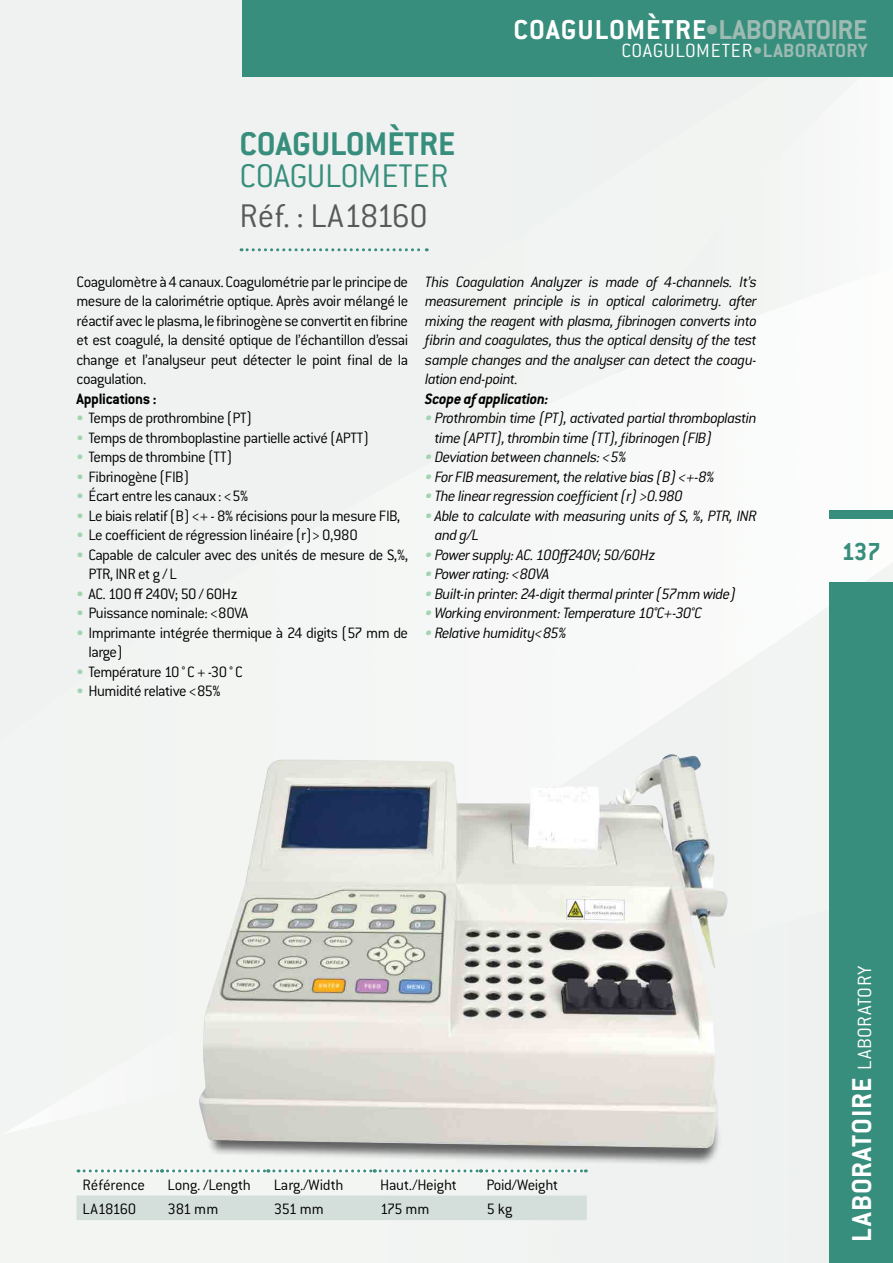
<style>
.page{position:relative;width:893px;height:1263px;background:#fff}
.page>*{position:absolute;margin:0;border:0;box-sizing:border-box;transform-origin:0 0}
.t1{font:700 36px "Conduit ITC";color:#388e7d}
.t2{font:300 36px "Conduit ITC";color:#388e7d}
.t3{font:300 36px "Conduit ITC";letter-spacing:-.065em;color:#58595b}
.t4{font:700 30px "Conduit ITC";letter-spacing:.005em;color:#fff}
.t5{font:700 30px "Conduit ITC";letter-spacing:.03em;color:#fff}
.t6{font:700 27px "Conduit ITC";color:#388e7d}
.t7{font:300 21px "Conduit ITC";letter-spacing:.03em;color:#fff}
.t8{font:300 16.5px/19.5px "Conduit ITC";letter-spacing:-.035em;color:#000}
.t9{font:italic 300 16.5px/19.5px "Conduit ITC";letter-spacing:-.035em;color:#000}
.t10{font:italic 700 16.5px "Conduit ITC";letter-spacing:-.02em;color:#000}
.t11{font:700 16.5px "Conduit ITC";letter-spacing:-.02em;color:#000}
.s1{color:#9dbbb3}
.s2{font-weight:700;color:#9dbbb3}
.s3{color:#a0d5b1}
.s4{font-weight:300;font-size:21px}
</style>
<div class="page">
<img style="left:0;top:0;width:893px;height:1263px">
<div style="left:829px;top:583px;width:64px;height:680px;background:#388e7d"></div>
<div style="left:829px;top:510px;width:64px;height:9px;background:#388e7d"></div>
<div style="left:242px;top:0;width:651px;height:77px;background:#388e7d"></div>
<svg style="left:241px;top:248px;width:186px;height:3px"></svg>
<div style="left:77px;top:1195px;width:510px;height:25px;background:#d4dfdb"></div>
<hr style="left:480px;top:1169px;width:105px;height:3px;background:#fff">
<svg style="left:78px;top:1169px;width:403px;height:3px"></svg>
<svg style="left:487px;top:1169px;width:99px;height:3px"></svg>
<svg style="left:207px;top:1148px;width:515px;height:18px"></svg>
<img style="left:198px;top:754px;width:531px;height:394px">
<h1 class="t1" style="left:240px;top:123px;width:19px">COAGULO</h1>
<h1 class="t1" style="left:364px;top:123px;width:89px">MÈTRE</h1>
<h1 class="t2" style="left:240px;top:156px;width:19px">COAGULOM</h1>
<h1 class="t2" style="left:381px;top:156px;width:64px">ETER</h1>
<h1 class="t3" style="left:240px;top:196px;width:190px">Réf. : LA18160</h1>
<h2 class="t4" style="left:513px;top:12px;width:355px">COAGULOM ÈTR E<span class="s1">•LABORATOIRE</span></h2>
<p class="t7" style="left:621px;top:39px;width:248px">coagulometer<span class="s2">•LABORATORY</span></p>
<p class="t8" style="left:77px;top:272px;width:333px;text-align:justify">Coagulomètre à 4 canaux. Coagulométrie par le principe de mesure de la calorimétrie optique. Après avoir mélangé le réactif avec le plasma, le fibrinogène se convertit en fibrine et est coagulé, la densité optique de l’échantillon d’essai change et l’analyseur peut détecter le point final de la coagulation.</p>
<p class="t11" style="left:77px;top:389px;width:82px">APPLICATIONS :</p>
<p class="t8" style="left:77px;top:409px;width:177px"><span class="s3">•</span> Temps de prothrombine (PT)</p>
<p class="t8" style="left:77px;top:428px;width:267px"><span class="s3">•</span> Temps de thromboplastine partielle activé (APTT</p>
<p class="t8" style="left:363px;top:428px;width:7px">)</p>
<p class="t8" style="left:77px;top:448px;width:157px"><span class="s3">•</span> Temps de thrombine (TT)</p>
<p class="t8" style="left:77px;top:467px;width:114px"><span class="s3">•</span> Fibrinogène (FIB)</p>
<p class="t8" style="left:77px;top:487px;width:173px"><span class="s3">•</span> Écart entre les canaux : &lt;5%</p>
<p class="t8" style="left:77px;top:506px;width:325px"><span class="s3">•</span> Le biais relatif (B) &lt;+ - 8% récisions pour la mesure FIB,</p>
<p class="t8" style="left:77px;top:526px;width:283px"><span class="s3">•</span> Le coefficient de régression linéaire (r)&gt; 0,980</p>
<p class="t8" style="left:89px;top:545px;width:321px;text-indent:-12px"><span class="s3">•</span> Capable de calculer avec des unités de mesure de S,%,<br>PTR, INR et g / L</p>
<p class="t8" style="left:77px;top:584px;width:163px"><span class="s3">•</span> AC. 100 ~ 240V; 50 / 60Hz</p>
<p class="t8" style="left:77px;top:604px;width:166px"><span class="s3">•</span> Puissance nominale: &lt;80VA</p>
<p class="t8" style="left:89px;top:623px;width:321px;text-indent:-12px"><span class="s3">•</span> I mprimante intégrée thermique à 24 digits (57 mm de large)</p>
<p class="t8" style="left:77px;top:662px;width:166px"><span class="s3">•</span> Température 10 ° C + -30 ° C</p>
<p class="t8" style="left:77px;top:682px;width:146px"><span class="s3">•</span> Humidité relative &lt;85%</p>
<p class="t9" style="left:425px;top:272px;width:333px;text-align:justify">This Coagulation Analyzer is made of 4-channels. It’s measurement principle is in optical calorimetry. after mixing the reagent with plasma, fibrinogen converts into fibrin and coagulates, thus the optical density of the test sample changes and the analyser can detect the coagu&shy;lation end-point.</p>
<p class="t10" style="left:425px;top:389px;width:125px">Scope af application:</p>
<p class="t9" style="left:435px;top:409px;width:324px;text-indent:-9px"><span class="s3">•</span> Prothrombin time (PT), activated partial thromboplastin time (APTT), thrombin time (TT), fibrinogen (FIB)</p>
<p class="t9" style="left:425px;top:448px;width:203px"><span class="s3">•</span> Deviation between channels: &lt;5%</p>
<p class="t9" style="left:425px;top:467px;width:291px"><span class="s3">•</span> For FIB measurement, the relative bias (B) &lt;+-8%</p>
<p class="t9" style="left:425px;top:487px;width:259px"><span class="s3">•</span> The linear regression coefficient (r) &gt;0.980</p>
<p class="t9" style="left:435px;top:506px;width:324px;text-indent:-9px"><span class="s3">•</span> Able to calculate with measuring units of S, %, PTR, INR and g/L</p>
<p class="t9" style="left:425px;top:545px;width:232px"><span class="s3">•</span> Power supply: AC. 100~240V; 50/60Hz</p>
<p class="t9" style="left:425px;top:565px;width:126px"><span class="s3">•</span> Power rating: &lt;80VA</p>
<p class="t9" style="left:425px;top:584px;width:312px"><span class="s3">•</span> Built-in printer: 24-digit thermal printer (57mm wide)</p>
<p class="t9" style="left:425px;top:604px;width:278px"><span class="s3">•</span> Working environment: Temperature 10°C+-30°C</p>
<p class="t9" style="left:425px;top:623px;width:143px"><span class="s3">•</span> Relative humidity&lt;85%</p>
<h3 class="t6" style="left:841px;top:535px;width:41px">137</h3>
<p class="t8" style="left:83px;top:1175px;width:64px">Référence</p>
<p class="t8" style="left:168px;top:1175px;width:85px">Long. /Length</p>
<p class="t8" style="left:274px;top:1175px;width:71px">Larg./Width</p>
<p class="t8" style="left:380px;top:1175px;width:78px">Haut./Height</p>
<p class="t8" style="left:486px;top:1175px;width:73px">Poid/Weight</p>
<p class="t8" style="left:83px;top:1199px;width:55px">LA18160</p>
<p class="t8" style="left:168px;top:1199px;width:52px">381 mm</p>
<p class="t8" style="left:274px;top:1199px;width:51px">351 mm</p>
<p class="t8" style="left:380px;top:1199px;width:51px">175 mm</p>
<p class="t8" style="left:486px;top:1199px;width:27px">5 kg</p>
<h2 class="t5" style="left:844px;top:1242px;width:277px;rotate:-90deg">LABORATOIRE <span class="s4">Laboratory</span></h2>
</div>
